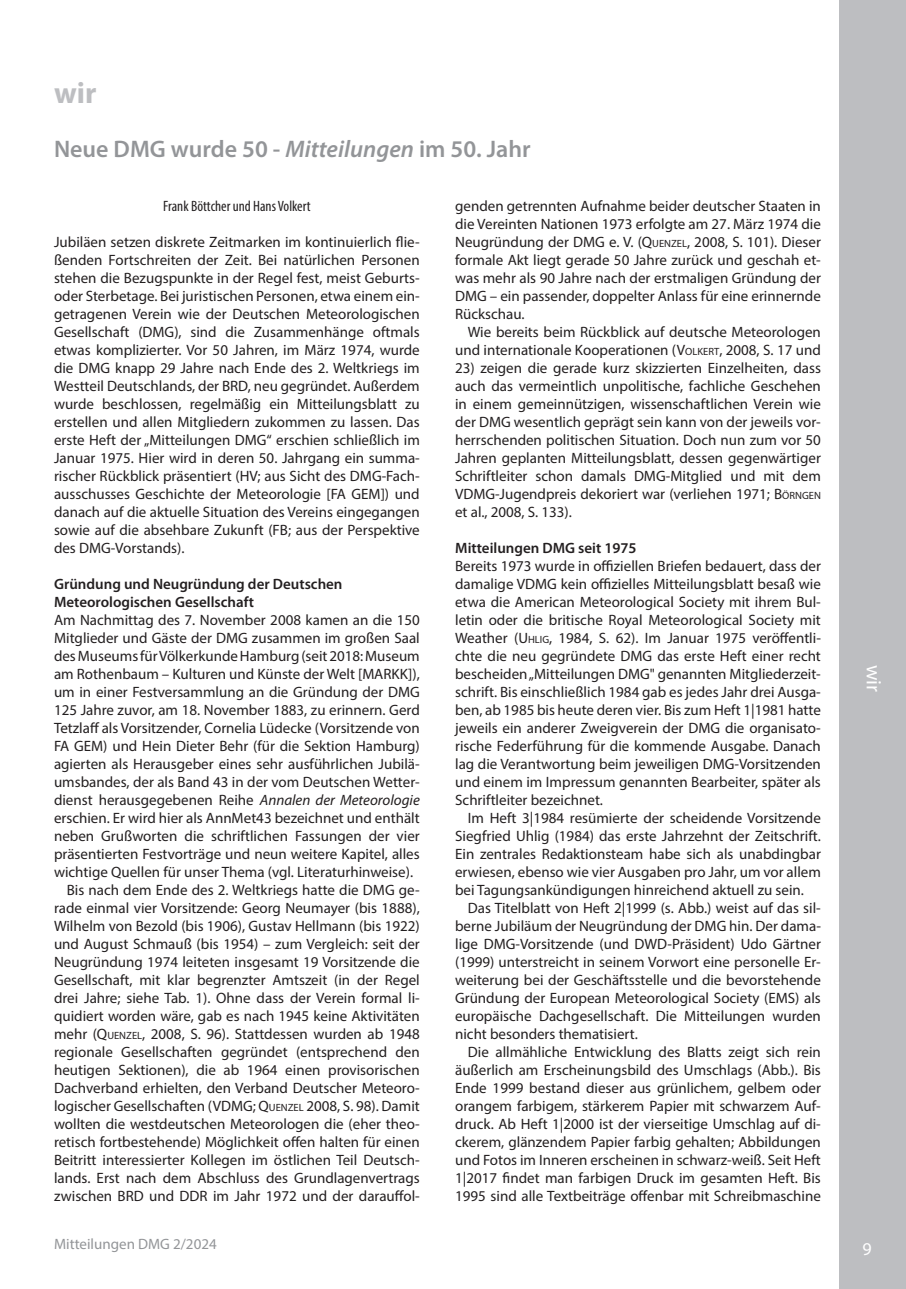
<style>
.page{position:relative;width:906px;height:1289px;background:#fff}
.page>*{position:absolute;margin:0;border:0;box-sizing:border-box;transform-origin:0 0}
.t1{font:700 30px "Myriad Pro";color:#bdbec1}
.t2{font:600 24px "Myriad Pro";color:#939598}
.t3{font:21px "Myriad Pro";color:#fff}
.t4{font:18px "Myriad Pro";color:#fff}
.t5{font:15px/18px "Myriad Pro";color:#231f20;text-align:justify}
.t6{font:600 15px/18px "Myriad Pro";color:#231f20}
.t7{font:condensed 15px "Myriad Pro";color:#231f20}
.t8{font:15px "Myriad Pro";color:#939598}
.s1{font-style:italic}
.s2{font-style:inherit}
.s3{font-size:10.5px}
</style>
<div class="page">
<div style="left:839px;top:0;width:67px;height:1288px;background:#bdbec1"></div>
<h1 class="t1" style="left:54px;top:73px;width:44px">wir</h1>
<h2 class="t2" style="left:54px;top:133px;width:478px">Neue DMG wurde 50 - <span class="s1">Mitteilungen</span> im 50. Jahr</h2>
<p class="t7" style="left:163px;top:197px;width:149px">Frank Böttcher und Hans Volkert</p>
<p class="t5" style="left:54px;top:232px;width:367px">Jubiläen setzen diskrete Zeitmarken im kontinuierlich flie&shy;ßenden Fortschreiten der Zeit. Bei natürlichen Personen stehen die Bezugspunkte in der Regel fest, meist Geburts&shy;oder Sterbetage. Bei juristischen Personen, etwa einem ein&shy;getragenen Verein wie der Deutschen Meteorologischen Gesellschaft (DMG), sind die Zusammenhänge oftmals etwas komplizierter. Vor 50 Jahren, im März 1974, wurde die DMG knapp 29 Jahre nach Ende des 2. Weltkriegs im Westteil Deutschlands, der BRD, neu gegründet. Außerdem wurde beschlossen, regelmäßig ein Mitteilungsblatt zu erstellen und allen Mitgliedern zukommen zu lassen. Das erste Heft der „Mitteilungen DMG“ erschien schließlich im Januar 1975. Hier wird in deren 50. Jahrgang ein summa&shy;rischer Rückblick präsentiert (HV; aus Sicht des DMG-Fach&shy;ausschusses Geschichte der Meteorologie [FA GEM]) und danach auf die aktuelle Situation des Vereins eingegangen sowie auf die absehbare Zukunft (FB; aus der Perspektive des DMG-Vorstands).</p>
<p class="t6" style="left:54px;top:574px;width:290px">Gründung und Neugründung der Deutschen<br>Meteorologischen Gesellschaft</p>
<p class="t5" style="left:54px;top:610px;width:367px">Am Nachmittag des 7. November 2008 kamen an die 150</p>
<p class="t5" style="left:54px;top:628px;width:367px">Mitglieder und Gäste der DMG zusammen im großen Saal</p>
<p class="t5" style="left:54px;top:646px;width:367px">des Museums für Völkerkunde Hamburg (seit 2018: Museum</p>
<p class="t5" style="left:54px;top:664px;width:367px">am Rothenbaum – Kulturen und Künste der Welt [MARKK]),</p>
<p class="t5" style="left:54px;top:682px;width:367px">um in einer Festversammlung an die Gründung der DMG</p>
<p class="t5" style="left:54px;top:700px;width:367px">125 Jahre zuvor, am 18. November 1883, zu erinnern. Gerd</p>
<p class="t5" style="left:54px;top:718px;width:367px">Tetzlaff als Vorsitzender, Cornelia Lüdecke (Vorsitzende von</p>
<p class="t5" style="left:54px;top:736px;width:367px">FA GEM) und Hein Dieter Behr (für die Sektion Hamburg)</p>
<p class="t5" style="left:54px;top:754px;width:367px">agierten als Herausgeber eines sehr ausführlichen Jubilä-</p>
<p class="t5" style="left:54px;top:772px;width:367px">umsbandes, der als Band 43 in der vom Deutschen Wetter-</p>
<p class="t5" style="left:54px;top:790px;width:367px">dienst herausgegebenen Reihe <span class="s1">Annalen der Meteorologie</span></p>
<p class="t5" style="left:54px;top:808px;width:367px">erschien. Er wird hier als AnnMet43 bezeichnet und enthält</p>
<p class="t5" style="left:54px;top:826px;width:367px">neben Grußworten die schriftlichen Fassungen der vier</p>
<p class="t5" style="left:54px;top:844px;width:367px">präsentierten Festvorträge und neun weitere Kapitel, alles</p>
<p class="t5" style="left:54px;top:862px;width:360px">wichtige Quellen für unser Thema (vgl. Literaturhinweise).</p>
<p class="t5" style="left:67px;top:880px;width:354px">Bis nach dem Ende des 2. Weltkriegs hatte die DMG ge-</p>
<p class="t5" style="left:54px;top:898px;width:367px">rade einmal vier Vorsitzende: Georg Neumayer (bis 1888),</p>
<p class="t5" style="left:54px;top:916px;width:367px">Wilhelm von Bezold (bis 1906), Gustav Hellmann (bis 1922)</p>
<p class="t5" style="left:54px;top:934px;width:367px">und August Schmauß (bis 1954) – zum Vergleich: seit der</p>
<p class="t5" style="left:54px;top:952px;width:367px">Neugründung 1974 leiteten insgesamt 19 Vorsitzende die</p>
<p class="t5" style="left:54px;top:970px;width:367px">Gesellschaft, mit klar begrenzter Amtszeit (in der Regel</p>
<p class="t5" style="left:54px;top:988px;width:367px">drei Jahre; siehe Tab. 1). Ohne dass der Verein formal li-</p>
<p class="t5" style="left:54px;top:1006px;width:367px">quidiert worden wäre, gab es nach 1945 keine Aktivitäten</p>
<p class="t5" style="left:54px;top:1024px;width:367px">mehr (<span class="s2">Q</span><span class="s3">UENZEL</span><span class="s2">,</span> 2008, S. 96). Stattdessen wurden ab 1948</p>
<p class="t5" style="left:54px;top:1042px;width:367px">regionale Gesellschaften gegründet (entsprechend den</p>
<p class="t5" style="left:54px;top:1060px;width:367px">heutigen Sektionen), die ab 1964 einen provisorischen</p>
<p class="t5" style="left:54px;top:1078px;width:367px">Dachverband erhielten, den Verband Deutscher Meteoro-</p>
<p class="t5" style="left:54px;top:1096px;width:367px">logischer Gesellschaften (VDMG; <span class="s2">Q</span><span class="s3">UENZEL</span> 2008, S. 98). Damit</p>
<p class="t5" style="left:54px;top:1114px;width:367px">wollten die westdeutschen Meteorologen die (eher theo-</p>
<p class="t5" style="left:54px;top:1132px;width:367px">retisch fortbestehende) Möglichkeit offen halten für einen</p>
<p class="t5" style="left:54px;top:1150px;width:367px">Beitritt interessierter Kollegen im östlichen Teil Deutsch-</p>
<p class="t5" style="left:54px;top:1168px;width:367px">lands. Erst nach dem Abschluss des Grundlagenvertrags</p>
<p class="t5" style="left:54px;top:1186px;width:367px">zwischen BRD und DDR im Jahr 1972 und der darauffol-</p>
<p class="t5" style="left:455px;top:196px;width:367px">genden getrennten Aufnahme beider deutscher Staaten in die Vereinten Nationen 1973 erfolgte am 27. März 1974 die Neugründung der DMG e. V. (<span class="s2">Q</span><span class="s3">UENZEL</span><span class="s2">,</span> 2008, S. 101). Dieser formale Akt liegt gerade 50 Jahre zurück und geschah et&shy;was mehr als 90 Jahre nach der erstmaligen Gründung der DMG – ein passender, doppelter Anlass für eine erinnernde Rückschau.</p>
<p class="t5" style="left:455px;top:322px;width:367px;text-align:right">Wie bereits beim Rückblick auf deutsche Meteorologen und internationale Kooperationen (<span class="s2">V</span><span class="s3">OLKERT</span><span class="s2">,</span> 2008, S. 17 und</p>
<p class="t5" style="left:455px;top:358px;width:367px">23) zeigen die gerade kurz skizzierten Einzelheiten, dass auch das vermeintlich unpolitische, fachliche Geschehen in einem gemeinnützigen, wissenschaftlichen Verein wie der DMG wesentlich geprägt sein kann von der jeweils vor&shy;herrschenden politischen Situation. Doch nun zum vor 50<br>Jahren geplanten Mitteilungsblatt, dessen gegenwärtiger Schriftleiter schon damals DMG-Mitglied und mit dem VDMG-Jugendpreis dekoriert war (verliehen 1971; <span class="s2">B</span><span class="s3">ÖRNGEN </span>et al., 2008, S. 133).</p>
<p class="t6" style="left:455px;top:538px;width:183px">Mitteilungen DMG seit 1975</p>
<p class="t5" style="left:455px;top:556px;width:367px">Bereits 1973 wurde in offiziellen Briefen bedauert, dass der damalige VDMG kein offizielles Mitteilungsblatt besaß wie etwa die American Meteorological Society mit ihrem Bul&shy;letin oder die britische Royal Meteorological Society mit Weather (<span class="s2">U</span> <span class="s3">HLIG</span>, 1984, S. 62). Im Januar 1975 veröffentli&shy;chte die neu gegründete DMG das erste Heft einer recht bescheiden „Mitteilungen DMG" genannten Mitgliederzeit&shy;schrift. Bis einschließlich 1984 gab es jedes Jahr drei Ausga&shy;ben, ab 1985 bis heute deren vier. Bis zum Heft 1|1981 hatte jeweils ein anderer Zweigverein der DMG die organisato&shy;rische Federführung für die kommende Ausgabe. Danach lag die Verantwortung beim jeweiligen DMG-Vorsitzenden und einem im Impressum genannten Bearbeiter, später als Schriftleiter bezeichnet.</p>
<p class="t5" style="left:455px;top:808px;width:367px;text-indent:13px">Im Heft 3|1984 resümierte der scheidende Vorsitzende Siegfried Uhlig (1984) das erste Jahrzehnt der Zeitschrift.<br>Ein zentrales Redaktionsteam habe sich als unabdingbar erwiesen, ebenso wie vier Ausgaben pro Jahr, um vor allem bei Tagungsankündigungen hinreichend aktuell zu sein.</p>
<p class="t5" style="left:455px;top:898px;width:367px;text-indent:13px">Das Titelblatt von Heft 2|1999 (s. Abb.) weist auf das sil&shy;berne Jubiläum der Neugründung der DMG hin. Der dama&shy;lige DMG-Vorsitzende (und DWD-Präsident) Udo Gärtner (1999) unterstreicht in seinem Vorwort eine personelle Er&shy;weiterung bei der Geschäftsstelle und die bevorstehende Gründung der European Meteorological Society (EMS) als europäische Dachgesellschaft. Die Mitteilungen wurden nicht besonders thematisiert.</p>
<p class="t5" style="left:455px;top:1042px;width:367px;text-indent:13px">Die allmähliche Entwicklung des Blatts zeigt sich rein äußerlich am Erscheinungsbild des Umschlags (Abb.). Bis Ende 1999 bestand dieser aus grünlichem, gelbem oder orangem farbigem, stärkerem Papier mit schwarzem Auf&shy;druck. Ab Heft 1|2000 ist der vierseitige Umschlag auf di&shy;ckerem, glänzendem Papier farbig gehalten; Abbildungen und Fotos im Inneren erscheinen in schwarz-weiß. Seit Heft 1|2017 findet man farbigen Druck im gesamten Heft. Bis 1995 sind alle Textbeiträge offenbar mit Schreibmaschine</p>
<h3 class="t3" style="left:886px;top:664px;width:29px;rotate:90deg">wir</h3>
<p class="t8" style="left:54px;top:1234px;width:164px">Mitteilungen DMG 2/2024</p>
<p class="t4" style="left:862px;top:1238px;width:11px">9</p>
</div>
